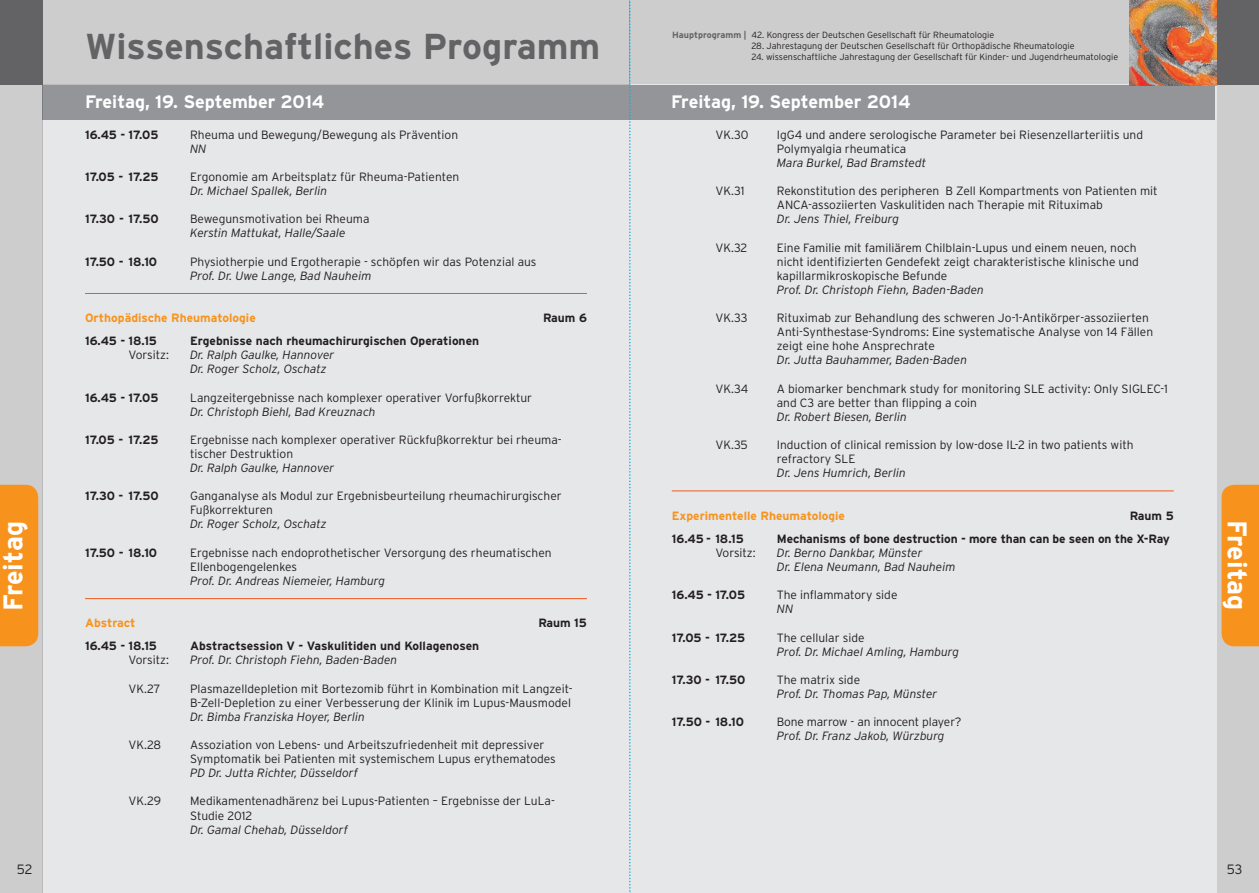
<style>
.page{position:relative;width:1259px;height:893px;background:#fff}
.page>*{position:absolute;margin:0;border:0;box-sizing:border-box;transform-origin:0 0}
.t1{font:700 36px "Interstate";color:#636366}
.t2{font:700 27px "Interstate";letter-spacing:-.005em;color:#fff}
.t3{font:700 18px "Interstate";color:#fff}
.t4{font:300 13.5px "Interstate";color:#231f20}
.t5{font:300 12px/14.1px "Interstate";color:#231f20}
.t6{font:italic 300 12px/14.1px "Interstate";color:#231f20}
.t7{font:700 12px "Interstate";color:#231f20}
.t8{font:700 12px "Interstate";color:#f7931d}
.t9{font:300 9px "Interstate";color:#231f20}
.s1{font-weight:700;color:#636366}
</style>
<div class="page">
<div style="left:43px;top:85px;width:586px;height:808px;background:#e6e7e9"></div>
<div style="left:629px;top:0;width:630px;height:85px;background:#cecdce"></div>
<div style="left:1216px;top:85px;width:43px;height:808px;background:#cecdce"></div>
<div style="left:629px;top:85px;width:587px;height:808px;background:#e6e7e9"></div>
<div style="left:43px;top:85px;width:586px;height:35px;background:#939598"></div>
<div style="left:629px;top:85px;width:586px;height:35px;background:#939598"></div>
<div style="left:1216px;top:0;width:43px;height:85px;background:#636366"></div>
<div style="left:2px;top:0;width:627px;height:85px;background:#cecdce"></div>
<div style="left:0;top:0;width:43px;height:85px;background:#636366"></div>
<img style="left:1129px;top:0;width:87px;height:85px">
<div style="left:0;top:85px;width:43px;height:808px;background:#cecdce"></div>
<svg style="left:629px;top:0;width:2px;height:893px"></svg>
<hr style="left:85px;top:293px;width:502px;height:1px;background:#f15921">
<hr style="left:85px;top:598px;width:502px;height:1px;background:#f15921">
<hr style="left:672px;top:490px;width:501px;height:1px;background:#f15921">
<div style="left:0;top:485px;width:38px;height:161px;background:#f7931d"></div>
<div style="left:1221px;top:485px;width:38px;height:161px;background:#f7931d"></div>
<h1 class="t1" style="left:85px;top:27px;width:517px">Wissenschaftliches Programm</h1>
<p class="t9" style="left:672px;top:30px;width:324px"><span class="s1">Hauptprogramm |</span> 42. Kongress der Deutschen Gesellschaft für Rheumatologie</p>
<p class="t9" style="left:751px;top:41px;width:324px">28. Jahrestagung der Deutschen Gesellschaft für Orthopädische Rheumatologie</p>
<p class="t9" style="left:751px;top:51px;width:368px">24. wissenschaftliche Jahrestagung der Gesellschaft für Kinder- und Jugendrheumatologie</p>
<h3 class="t3" style="left:85px;top:91px;width:241px">Freitag, 19. September 2014</h3>
<h3 class="t3" style="left:671px;top:91px;width:241px">Freitag, 19. September 2014</h3>
<p class="t7" style="left:85px;top:128px;width:75px">16.45 - 17.05</p>
<p class="t5" style="left:190px;top:127px;width:270px">Rheuma und Bewegung/Bewegung als Prävention</p>
<p class="t6" style="left:190px;top:141px;width:18px">NN</p>
<p class="t7" style="left:85px;top:170px;width:75px">17.05 - 17.25</p>
<p class="t5" style="left:190px;top:170px;width:271px">Ergonomie am Arbeitsplatz für Rheuma-Patienten</p>
<p class="t6" style="left:190px;top:184px;width:139px">Dr. Michael Spallek, Berlin</p>
<p class="t7" style="left:85px;top:212px;width:75px">17.30 - 17.50</p>
<p class="t5" style="left:190px;top:212px;width:181px">Bewegunsmotivation bei Rheuma</p>
<p class="t6" style="left:190px;top:226px;width:157px">Kerstin Mattukat, Halle/Saale</p>
<p class="t7" style="left:85px;top:255px;width:74px">17.50 - 18.10</p>
<p class="t5" style="left:190px;top:254px;width:348px">Physiotherpie und Ergotherapie - schöpfen wir das Potenzial aus</p>
<p class="t6" style="left:190px;top:268px;width:183px">Prof. Dr. Uwe Lange, Bad Nauheim</p>
<p class="t8" style="left:85px;top:311px;width:172px">Orthopädische Rheumatologie</p>
<p class="t7" style="left:543px;top:311px;width:45px">Raum 6</p>
<p class="t7" style="left:85px;top:334px;width:73px">16.45 - 18.15</p>
<p class="t7" style="left:190px;top:334px;width:290px">Ergebnisse nach rheumachirurgischen Operationen</p>
<p class="t5" style="left:129px;top:348px;width:42px">Vorsitz:</p>
<p class="t6" style="left:190px;top:348px;width:146px">Dr. Ralph Gaulke, Hannover<br>Dr. Roger Scholz, Oschatz</p>
<p class="t7" style="left:85px;top:391px;width:75px">16.45 - 17.05</p>
<p class="t5" style="left:190px;top:390px;width:343px">Langzeitergebnisse nach komplexer operativer Vorfußkorrektur</p>
<p class="t6" style="left:190px;top:404px;width:187px">Dr. Christoph Biehl, Bad Kreuznach</p>
<p class="t7" style="left:85px;top:433px;width:75px">17.05 - 17.25</p>
<p class="t5" style="left:190px;top:432px;width:373px">Ergebnisse nach komplexer operativer Rückfußkorrektur bei rheuma&shy;tischer Destruktion</p>
<p class="t6" style="left:190px;top:461px;width:146px">Dr. Ralph Gaulke, Hannover</p>
<p class="t7" style="left:85px;top:489px;width:75px">17.30 - 17.50</p>
<p class="t5" style="left:190px;top:489px;width:373px">Ganganalyse als Modul zur Ergebnisbeurteilung rheumachirurgischer<br>Fußkorrekturen</p>
<p class="t6" style="left:190px;top:517px;width:138px">Dr. Roger Scholz, Oschatz</p>
<p class="t7" style="left:85px;top:546px;width:74px">17.50 - 18.10</p>
<p class="t5" style="left:190px;top:545px;width:363px">Ergebnisse nach endoprothetischer Versorgung des rheumatischen<br>Ellenbogengelenkes</p>
<p class="t6" style="left:190px;top:573px;width:197px">Prof. Dr. Andreas Niemeier, Hamburg</p>
<p class="t8" style="left:85px;top:616px;width:52px">Abstract</p>
<p class="t7" style="left:538px;top:616px;width:50px">Raum 15</p>
<p class="t7" style="left:85px;top:639px;width:73px">16.45 - 18.15</p>
<p class="t7" style="left:190px;top:639px;width:291px">Abstractsession V - Vaskulitiden und Kollagenosen</p>
<p class="t5" style="left:129px;top:653px;width:42px">Vorsitz:</p>
<p class="t6" style="left:190px;top:653px;width:209px">Prof. Dr. Christoph Fiehn, Baden-Baden</p>
<p class="t5" style="left:129px;top:681px;width:33px">VK.27</p>
<p class="t5" style="left:190px;top:681px;width:384px">Plasmazelldepletion mit Bortezomib führt in Kombination mit Langzeit-<br>B-Zell-Depletion zu einer Verbesserung der Klinik im Lupus-Mausmodel</p>
<p class="t6" style="left:190px;top:709px;width:176px">Dr. Bimba Franziska Hoyer, Berlin</p>
<p class="t5" style="left:129px;top:738px;width:34px">VK.28</p>
<p class="t5" style="left:190px;top:738px;width:367px">Assoziation von Lebens- und Arbeitszufriedenheit mit depressiver<br>Symptomatik bei Patienten mit systemischem Lupus erythematodes</p>
<p class="t6" style="left:190px;top:766px;width:169px">PD Dr. Jutta Richter, Düsseldorf</p>
<p class="t5" style="left:129px;top:794px;width:34px">VK.29</p>
<p class="t5" style="left:190px;top:794px;width:366px">Medikamentenadhärenz bei Lupus-Patienten – Ergebnisse der LuLa-<br>Studie 2012</p>
<p class="t6" style="left:190px;top:822px;width:159px">Dr. Gamal Chehab, Düsseldorf</p>
<p class="t5" style="left:715px;top:127px;width:35px">VK.30</p>
<p class="t5" style="left:777px;top:127px;width:368px">IgG4 und andere serologische Parameter bei Riesenzellarteriitis und<br>Polymyalgia rheumatica</p>
<p class="t6" style="left:777px;top:156px;width:151px">Mara Burkel, Bad Bramstedt</p>
<p class="t5" style="left:715px;top:184px;width:31px">VK.31</p>
<p class="t5" style="left:777px;top:184px;width:382px">Rekonstitution des peripheren B Zell Kompartments von Patienten mit<br>ANCA-assoziierten Vaskulitiden nach Therapie mit Rituximab</p>
<p class="t6" style="left:777px;top:212px;width:124px">Dr. Jens Thiel, Freiburg</p>
<p class="t5" style="left:715px;top:240px;width:34px">VK.32</p>
<p class="t5" style="left:777px;top:240px;width:363px">Eine Familie mit familiärem Chilblain-Lupus und einem neuen, noch nicht identifizierten Gendefekt zeigt charakteristische klinische und kapillarmikroskopische Befunde</p>
<p class="t6" style="left:777px;top:282px;width:209px">Prof. Dr. Christoph Fiehn, Baden-Baden</p>
<p class="t5" style="left:715px;top:311px;width:34px">VK.33</p>
<p class="t5" style="left:777px;top:311px;width:378px">Rituximab zur Behandlung des schweren Jo-1-Antikörper-assoziierten<br>Anti-Synthestase-Syndroms: Eine systematische Analyse von 14 Fällen zeigt eine hohe Ansprechrate</p>
<p class="t6" style="left:777px;top:353px;width:192px">Dr. Jutta Bauhammer, Baden-Baden</p>
<p class="t5" style="left:715px;top:381px;width:35px">VK.34</p>
<p class="t5" style="left:777px;top:381px;width:392px">A biomarker benchmark study for monitoring SLE activity: Only SIGLEC-1 and C3 are better than flipping a coin</p>
<p class="t6" style="left:777px;top:409px;width:131px">Dr. Robert Biesen, Berlin</p>
<p class="t5" style="left:715px;top:438px;width:34px">VK.35</p>
<p class="t5" style="left:777px;top:438px;width:358px">Induction of clinical remission by low-dose IL-2 in two patients with refractory SLE</p>
<p class="t6" style="left:777px;top:466px;width:130px">Dr. Jens Humrich, Berlin</p>
<p class="t8" style="left:672px;top:509px;width:175px">Experimentelle Rheumatologie</p>
<p class="t7" style="left:1129px;top:509px;width:45px">Raum 5</p>
<p class="t7" style="left:672px;top:532px;width:73px">16.45 - 18.15</p>
<p class="t7" style="left:777px;top:532px;width:395px">Mechanisms of bone destruction - more than can be seen on the X-Ray</p>
<p class="t5" style="left:715px;top:546px;width:42px">Vorsitz:</p>
<p class="t6" style="left:777px;top:546px;width:180px">Dr. Berno Dankbar, Münster<br>Dr. Elena Neumann, Bad Nauheim</p>
<p class="t7" style="left:672px;top:588px;width:75px">16.45 - 17.05</p>
<p class="t5" style="left:777px;top:588px;width:122px">The inflammatory side</p>
<p class="t6" style="left:777px;top:602px;width:18px">NN</p>
<p class="t7" style="left:672px;top:631px;width:75px">17.05 - 17.25</p>
<p class="t5" style="left:777px;top:630px;width:89px">The cellular side</p>
<p class="t6" style="left:777px;top:644px;width:184px">Prof. Dr. Michael Amling, Hamburg</p>
<p class="t7" style="left:672px;top:673px;width:75px">17.30 - 17.50</p>
<p class="t5" style="left:777px;top:672px;width:85px">The matrix side</p>
<p class="t6" style="left:777px;top:687px;width:162px">Prof. Dr. Thomas Pap, Münster</p>
<p class="t7" style="left:672px;top:715px;width:74px">17.50 - 18.10</p>
<p class="t5" style="left:777px;top:715px;width:186px">Bone marrow - an innocent player?</p>
<p class="t6" style="left:777px;top:729px;width:169px">Prof. Dr. Franz Jakob, Würzburg</p>
<h2 class="t2" style="left:-2px;top:611px;width:92px;rotate:-90deg">Freitag</h2>
<h2 class="t2" style="left:1252px;top:520px;width:92px;rotate:90deg">Freitag</h2>
<p class="t4" style="left:17px;top:861px;width:17px">52</p>
<p class="t4" style="left:1226px;top:861px;width:17px">53</p>
</div>
